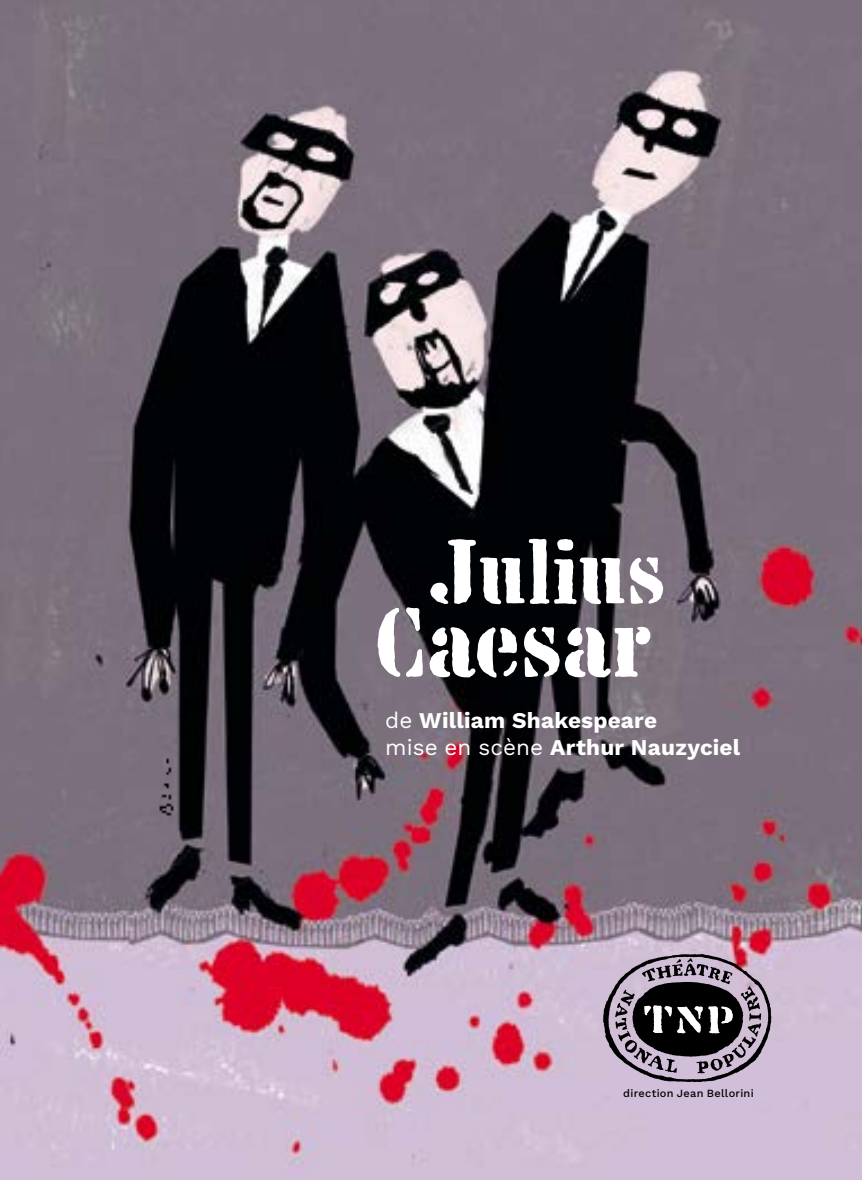
<style>
.page{position:relative;width:862px;height:1180px;background:#fff}
.page>*{position:absolute;margin:0;border:0;box-sizing:border-box;transform-origin:0 0}
.t1{font:99px "Chaillot";letter-spacing:-.02em;color:#fff}
.t2{font:92.25px "Chaillot";letter-spacing:-.03em;color:#fff}
.t3{font:700 22.5px/27px "Work Sans";letter-spacing:.01em;color:#fff}
.t4{font:500 11.03px "Work Sans";letter-spacing:.025em;color:#000}
.s1{font-weight:400}
</style>
<div class="page">
<img style="left:0;top:0;width:861px;height:1180px">
<svg style="left:602px;top:954px;width:168px;height:128px;background:#7b707d"></svg>
<img style="left:153px;top:753px;width:26px;height:68px">
<h2 class="t2" style="left:430px;top:517px;width:238px">Julius</h2>
<h1 class="t1" style="left:372px;top:584px;width:281px">Caesar</h1>
<p class="t3" style="left:385px;top:706px;width:356px"><span class="s1">de</span> William Shakespeare<br><span class="s1">mise en scène</span> Arthur Nauzyciel</p>
<p class="t4" style="left:623px;top:1084px;width:132px">direction Jean Bellorini</p>
</div>
